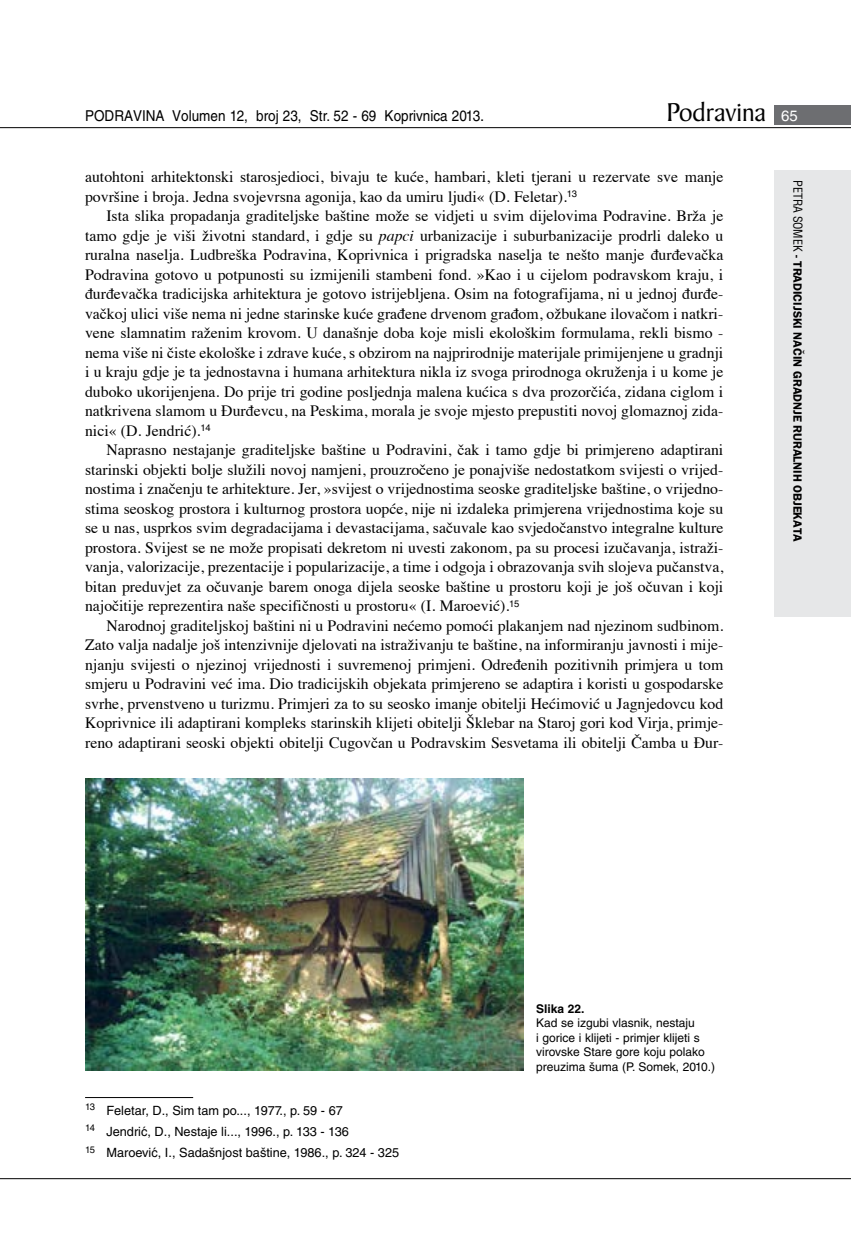
<style>
.page{position:relative;width:851px;height:1234px;background:#fff}
.page>*{position:absolute;margin:0;border:0;box-sizing:border-box;transform-origin:0 0}
.t1{font:27.6px "Baker Signet BT";color:#000}
.t2{font:15.75px/19.5px "Times";color:#000;text-align:justify}
.t3{font:15px "Helvetica LT Skin 29";color:#000;scale:.9 1}
.t4{font:12.75px/21.3px "Helvetica LT Skin 29";color:#000}
.t5{font:12px/14.4px "Helvetica LT Skin 29";color:#000}
.t6{font:600 12px "ITC Franklin Gothic Skin 29";letter-spacing:-.005em;color:#000}
.t7{font:700 12px "Helvetica LT Skin 29";color:#000}
.s1{font-family:"Helvetica LT Skin 29";font-size:15px;color:#fff}
.s2{font-style:italic}
.s3{font-family:"Helvetica LT Skin 29";font-weight:400;font-stretch:condensed}
</style>
<div class="page">
<div style="left:774px;top:170px;width:76px;height:447px;background:#e6e7e8"></div>
<div style="left:774px;top:105px;width:76px;height:19px;background:#6d6e71"></div>
<hr style="left:0;top:127px;width:850px;height:1px;background:#000">
<hr style="left:0;top:1177px;width:850px;height:1px;background:#000">
<hr style="left:85px;top:1096px;width:108px;height:1px;background:#000">
<img style="left:85px;top:778px;width:439px;height:292px">
<p class="t3" style="left:85px;top:107px;width:445px">PODRAVINA Volumen 12, broj 23, Str. 52 - 69 Koprivnica 2013.</p>
<h1 class="t1" style="left:666px;top:95px;width:133px">Podravina <span class="s1">65</span></h1>
<p class="t2" style="left:85px;top:166px;width:639px">autohtoni arhitektonski starosjedioci, bivaju te kuće, hambari, kleti tjerani u rezervate sve manje površine i broja. Jedna svojevrsna agonija, kao da umiru ljudi« (D. Feletar).<sup>13</sup></p>
<p class="t2" style="left:85px;top:205px;width:639px;text-indent:21px">Ista slika propadanja graditeljske baštine može se vidjeti u svim dijelovima Podravine. Brža je tamo gdje je viši životni standard, i gdje su <span class="s2">papci</span> urbanizacije i suburbanizacije prodrli daleko u ruralna naselja. Ludbreška Podravina, Koprivnica i prigradska naselja te nešto manje đurđevačka Podravina gotovo u potpunosti su izmijenili stambeni fond. »Kao i u cijelom podravskom kraju, i đurđevačka tradicijska arhitektura je gotovo istrijebljena. Osim na fotografijama, ni u jednoj đurđe&shy;vačkoj ulici više nema ni jedne starinske kuće građene drvenom građom, ožbukane ilovačom i natkri&shy;vene slamnatim raženim krovom. U današnje doba koje misli ekološkim formulama, rekli bismo - nema više ni čiste ekološke i zdrave kuće, s obzirom na najprirodnije materijale primijenjene u gradnji i u kraju gdje je ta jednostavna i humana arhitektura nikla iz svoga prirodnoga okruženja i u kome je duboko ukorijenjena. Do prije tri godine posljednja malena kućica s dva prozorčića, zidana ciglom i natkrivena slamom u Đurđevcu, na Peskima, morala je svoje mjesto prepustiti novoj glomaznoj zida&shy;nici« (D. Jendrić).<sup>14</sup></p>
<p class="t2" style="left:85px;top:439px;width:639px;text-indent:21px">Naprasno nestajanje graditeljske baštine u Podravini, čak i tamo gdje bi primjereno adaptirani starinski objekti bolje služili novoj namjeni, prouzročeno je ponajviše nedostatkom svijesti o vrijed&shy;nostima i značenju te arhitekture. Jer, »svijest o vrijednostima seoske graditeljske baštine, o vrijedno&shy;stima seoskog prostora i kulturnog prostora uopće, nije ni izdaleka primjerena vrijednostima koje su se u nas, usprkos svim degradacijama i devastacijama, sačuvale kao svjedočanstvo integralne kulture prostora. Svijest se ne može propisati dekretom ni uvesti zakonom, pa su procesi izučavanja, istraži&shy;vanja, valorizacije, prezentacije i popularizacije, a time i odgoja i obrazovanja svih slojeva pučanstva, bitan preduvjet za očuvanje barem onoga dijela seoske baštine u prostoru koji je još očuvan i koji najočitije reprezentira naše specifičnosti u prostoru« (I. Maroević).<sup>15</sup></p>
<p class="t2" style="left:85px;top:614px;width:639px;text-indent:21px">Narodnoj graditeljskoj baštini ni u Podravini nećemo pomoći plakanjem nad njezinom sudbinom.<br>Zato valja nadalje još intenzivnije djelovati na istraživanju te baštine, na informiranju javnosti i mije&shy;njanju svijesti o njezinoj vrijednosti i suvremenoj primjeni. Određenih pozitivnih primjera u tom smjeru u Podravini već ima. Dio tradicijskih objekata primjereno se adaptira i koristi u gospodarske svrhe, prvenstveno u turizmu. Primjeri za to su seosko imanje obitelji Hećimović u Jagnjedovcu kod Koprivnice ili adaptirani kompleks starinskih klijeti obitelji Šklebar na Staroj gori kod Virja, primje&shy;reno adaptirani seoski objekti obitelji Cugovčan u Podravskim Sesvetama ili obitelji Čamba u Đur-</p>
<p class="t6" style="left:804px;top:180px;width:363px;rotate:90deg"><span class="s3">PETRA SOMEK</span> - TRADICIJSKI NAČIN GRADNJE RURALNIH OBJEKATA</p>
<p class="t4" style="left:85px;top:1099px;width:315px"><sup>13</sup> Feletar, D., Sim tam po..., 1977., p. 59 - 67<br><sup>14</sup> Jendrić, D., Nestaje li..., 1996., p. 133 - 136<br><sup>15</sup> Maroević, I., Sadašnjost baštine, 1986., p. 324 - 325</p>
<p class="t7" style="left:536px;top:1001px;width:50px">Slika 22.</p>
<p class="t5" style="left:536px;top:1015px;width:180px">Kad se izgubi vlasnik, nestaju<br>i gorice i klijeti - primjer klijeti s virovske Stare gore koju polako preuzima šuma (P. Somek, 2010.)</p>
</div>
